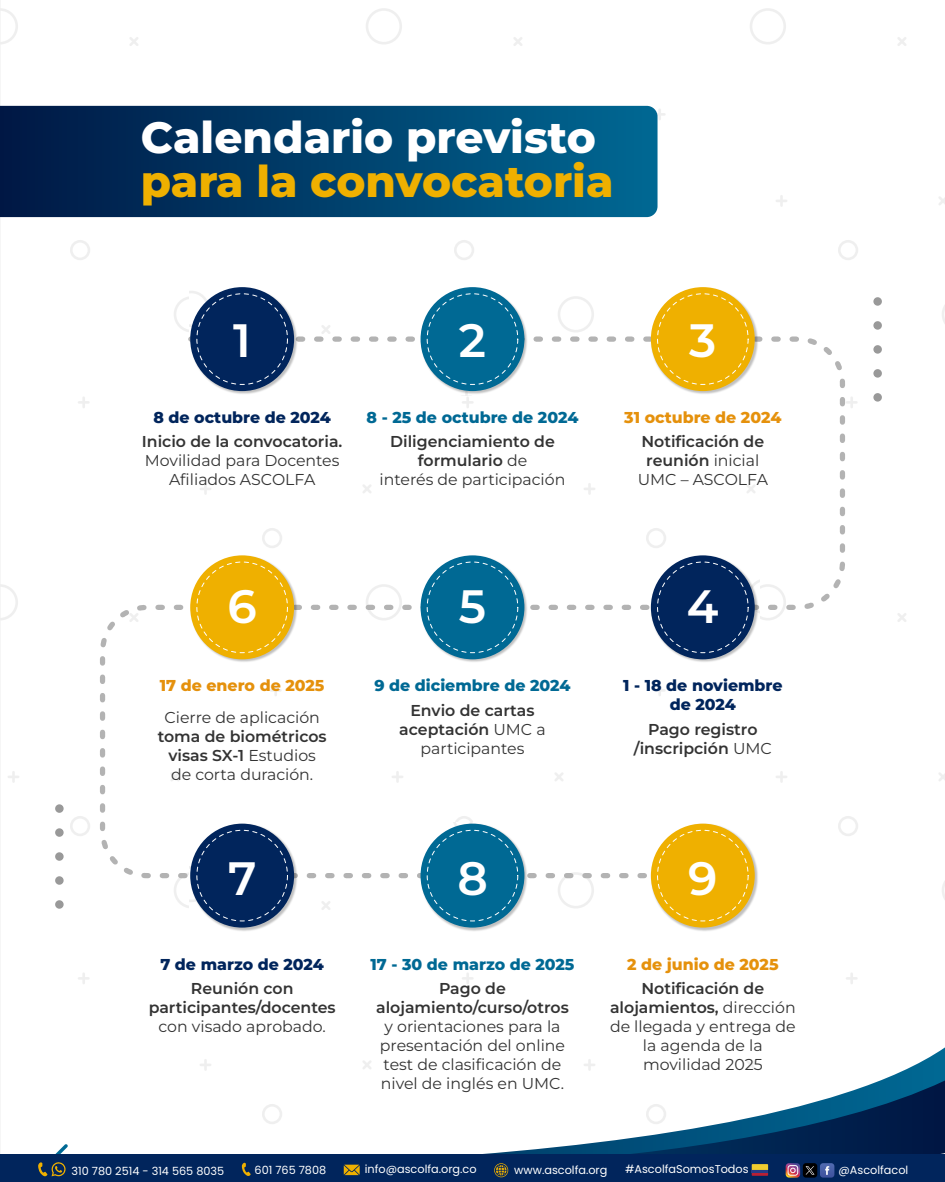
<style>
.page{position:relative;width:945px;height:1182px;background:#fff}
.page>*{position:absolute;margin:0;border:0;box-sizing:border-box;transform-origin:0 0}
.t1{font:600 46.73px "Montserrat";color:#fff}
.t2{font:800 43.75px "Montserrat";color:#fff}
.t3{font:800 43.75px "Montserrat";color:#efb000}
.t4{font:600 15.75px/18.9px "Montserrat";color:#333;text-align:center}
.t5{font:15.75px/18.9px "Montserrat";color:#333;text-align:center}
.t6{font:800 15.75px "Montserrat";color:#006994}
.t7{font:800 15.75px/18.9px "Montserrat";color:#01255c;text-align:center}
.t8{font:800 15.75px "Montserrat";color:#e5910c}
.t9{font:11.29px "Poppins";color:#fff}
.s1{font-weight:400}
.s2{font-weight:600}
</style>
<div class="page">
<svg style="left:0;top:106px;width:658px;height:111px;background:#003f6b"></svg>
<svg style="left:100px;top:604px;width:565px;height:276px"></svg>
<svg style="left:202px;top:336px;width:646px;height:276px"></svg>
<img style="left:189px;top:287px;width:110px;height:108px">
<div style="left:190px;top:287px;width:104px;height:104px;background:#01255c;border-radius:50%"></div>
<img style="left:419px;top:287px;width:110px;height:108px">
<div style="left:421px;top:287px;width:103px;height:104px;background:#006994;border-radius:50%"></div>
<img style="left:650px;top:287px;width:109px;height:108px">
<div style="left:651px;top:287px;width:104px;height:104px;background:#efb000;border-radius:50%"></div>
<img style="left:189px;top:554px;width:110px;height:109px">
<div style="left:190px;top:555px;width:104px;height:104px;background:#efb000;border-radius:50%"></div>
<img style="left:419px;top:554px;width:110px;height:109px">
<div style="left:421px;top:555px;width:103px;height:104px;background:#006994;border-radius:50%"></div>
<img style="left:650px;top:554px;width:109px;height:109px">
<div style="left:651px;top:555px;width:104px;height:104px;background:#01255c;border-radius:50%"></div>
<img style="left:189px;top:822px;width:110px;height:109px">
<div style="left:190px;top:823px;width:104px;height:104px;background:#01255c;border-radius:50%"></div>
<img style="left:419px;top:822px;width:110px;height:109px">
<div style="left:421px;top:823px;width:103px;height:104px;background:#006994;border-radius:50%"></div>
<img style="left:650px;top:822px;width:108px;height:109px">
<div style="left:651px;top:823px;width:104px;height:104px;background:#efb000;border-radius:50%"></div>
<svg style="left:200px;top:1047px;width:745px;height:33px"></svg>
<svg style="left:262px;top:1080px;width:683px;height:74px"></svg>
<div style="left:0;top:1154px;width:945px;height:27px;background:#01255c"></div>
<svg style="left:494px;top:1163px;width:14px;height:14px"></svg>
<svg style="left:786px;top:1163px;width:14px;height:14px"></svg>
<svg style="left:803px;top:1162px;width:14px;height:15px"></svg>
<svg style="left:806px;top:1162px;width:28px;height:15px"></svg>
<svg style="left:752px;top:1164px;width:16px;height:11px"></svg>
<hr style="left:752px;top:1169px;width:16px;height:3px;background:#273c87">
<svg style="left:344px;top:1164px;width:16px;height:10px"></svg>
<svg style="left:242px;top:1162px;width:9px;height:13px"></svg>
<svg style="left:38px;top:1144px;width:30px;height:33px"></svg>
<div style="left:55px;top:804px;width:9px;height:8px;background:#999;border-radius:50%"></div>
<div style="left:55px;top:828px;width:9px;height:8px;background:#999;border-radius:50%"></div>
<div style="left:55px;top:852px;width:9px;height:8px;background:#999;border-radius:50%"></div>
<div style="left:55px;top:876px;width:9px;height:8px;background:#999;border-radius:50%"></div>
<div style="left:55px;top:900px;width:9px;height:8px;background:#999;border-radius:50%"></div>
<div style="left:873px;top:297px;width:9px;height:9px;background:#999;border-radius:50%"></div>
<div style="left:873px;top:321px;width:9px;height:8px;background:#999;border-radius:50%"></div>
<div style="left:873px;top:345px;width:9px;height:8px;background:#999;border-radius:50%"></div>
<div style="left:873px;top:369px;width:9px;height:8px;background:#999;border-radius:50%"></div>
<div style="left:873px;top:393px;width:9px;height:8px;background:#999;border-radius:50%"></div>
<h2 class="t2" style="left:141px;top:109px;width:456px">Calendario previsto</h2>
<h2 class="t3" style="left:141px;top:152px;width:474px">para la convocatoria</h2>
<h1 class="t1" style="left:233px;top:309px;width:19px">1</h1>
<h1 class="t1" style="left:459px;top:309px;width:29px">2</h1>
<h1 class="t1" style="left:689px;top:309px;width:29px">3</h1>
<p class="t7" style="left:153px;top:407px;width:179px">8 de octubre de 2024</p>
<p class="t4" style="left:142px;top:431px;width:202px">Inicio de la convocatoria.</p>
<p class="t5" style="left:145px;top:450px;width:196px">Movilidad para Docentes<br>Afiliados ASCOLFA</p>
<p class="t6" style="left:367px;top:406px;width:213px">8 - 25 de octubre de 2024</p>
<p class="t4" style="left:380px;top:431px;width:187px">Diligenciamiento de formulario <span class="s1">de<br>interés de participación</span></p>
<p class="t8" style="left:624px;top:406px;width:159px">31 octubre de 2024</p>
<p class="t4" style="left:638px;top:431px;width:132px">Notificación de reunión <span class="s1">inicial<br>UMC – ASCOLFA</span></p>
<h1 class="t1" style="left:228px;top:575px;width:31px">6</h1>
<h1 class="t1" style="left:459px;top:575px;width:29px">5</h1>
<h1 class="t1" style="left:687px;top:575px;width:33px">4</h1>
<p class="t8" style="left:160px;top:675px;width:166px">17 de enero de 2025</p>
<p class="t5" style="left:164px;top:707px;width:157px">Cierre de aplicación</p>
<p class="t4" style="left:158px;top:726px;width:170px">toma de biométricos visas SX-1 <span class="s1">Estudios de corta duración.</span></p>
<p class="t6" style="left:374px;top:675px;width:198px">9 de diciembre de 2024</p>
<p class="t4" style="left:399px;top:700px;width:148px">Envio de cartas aceptación <span class="s1">UMC a participantes</span></p>
<p class="t7" style="left:623px;top:675px;width:161px">1 - 18 de noviembre de 2024</p>
<p class="t4" style="left:634px;top:719px;width:140px">Pago registro /inscripción <span class="s1">UMC</span></p>
<h1 class="t1" style="left:228px;top:847px;width:30px">7</h1>
<h1 class="t1" style="left:457px;top:847px;width:32px">8</h1>
<h1 class="t1" style="left:688px;top:847px;width:31px">9</h1>
<p class="t7" style="left:160px;top:954px;width:165px">7 de marzo de 2024</p>
<p class="t4" style="left:149px;top:978px;width:189px">Reunión con participantes/docentes</p>
<p class="t5" style="left:159px;top:1016px;width:169px">con visado aprobado.</p>
<p class="t6" style="left:371px;top:953px;width:206px">17 - 30 de marzo de 2025</p>
<p class="t4" style="left:376px;top:978px;width:194px">Pago de alojamiento/curso/otros</p>
<p class="t5" style="left:380px;top:1016px;width:187px;text-align:left">y orientaciones para la presentación del online test de clasificación de nivel de inglés en UMC.</p>
<p class="t8" style="left:627px;top:953px;width:153px">2 de junio de 2025</p>
<p class="t5" style="left:610px;top:978px;width:187px"><span class="s2">Notificación de alojamientos,</span> dirección de llegada y entrega de la agenda de la movilidad 2025</p>
<p class="t9" style="left:72px;top:1163px;width:154px">310 780 2514 - 314 565 8035</p>
<p class="t9" style="left:255px;top:1163px;width:73px">601 765 7808</p>
<p class="t9" style="left:365px;top:1162px;width:113px">info@ascolfa.org.co</p>
<p class="t9" style="left:514px;top:1162px;width:95px">www.ascolfa.org</p>
<p class="t9" style="left:625px;top:1162px;width:125px">#AscolfaSomosTodos</p>
<p class="t9" style="left:838px;top:1162px;width:71px">@Ascolfacol</p>
</div>
